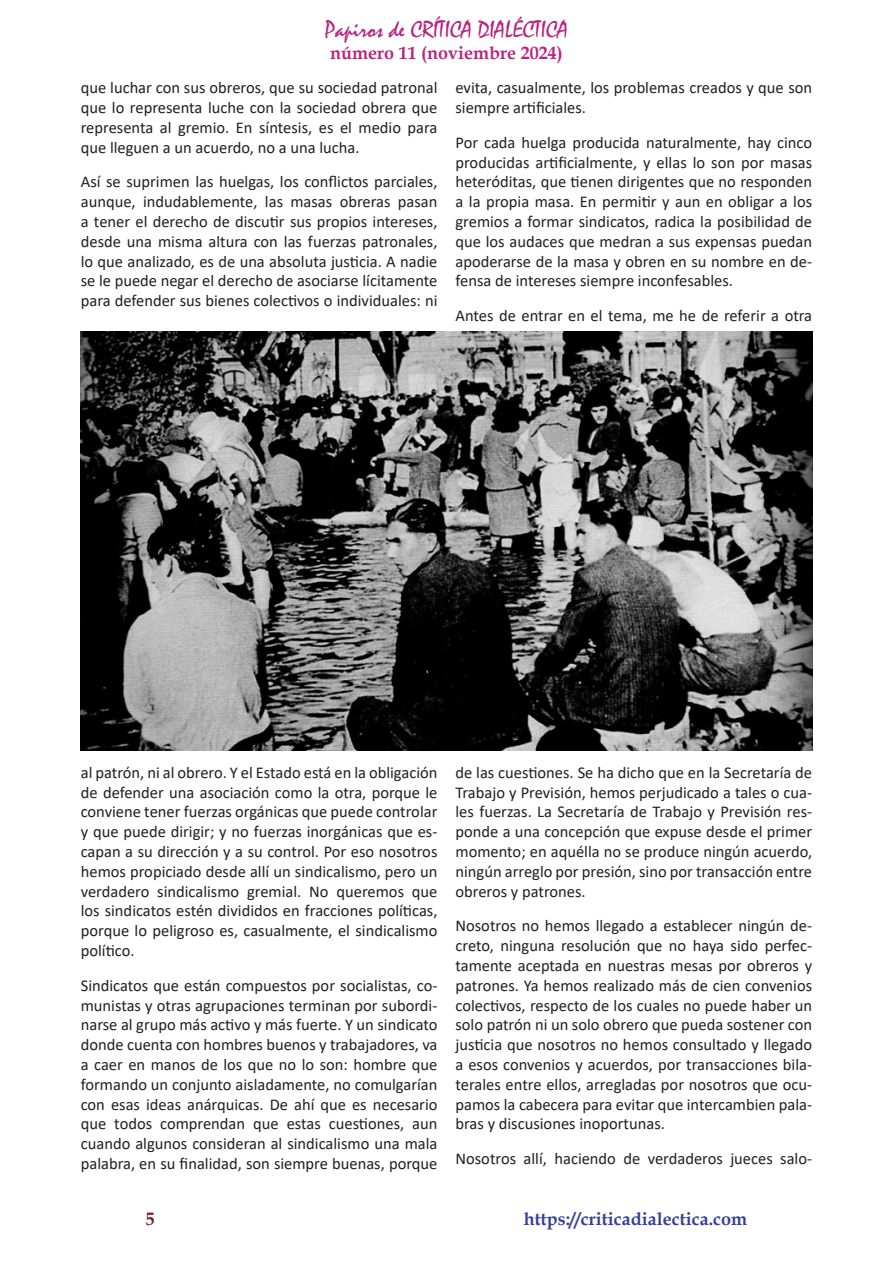
<style>
.page{position:relative;width:893px;height:1263px;background:#fff}
.page>*{position:absolute;margin:0;border:0;box-sizing:border-box;transform-origin:0 0}
.t1{font:24px "Mistral";color:#b92480}
.t2{font:700 18px "Book Antiqua";color:#363f99}
.t3{font:700 18px "Book Antiqua";color:#b92480}
.t4{font:700 18px "Book Antiqua";color:#7b1d1f}
.t5{font:16.5px/19.8px "Calibri";color:#231f20;text-align:justify}
</style>
<div class="page">
<img style="left:81px;top:332px;width:731px;height:419px">
<h1 class="t1" style="left:325px;top:15px;width:245px">Papiros de CRÍTICA DIALÉCTICA</h1>
<p class="t3" style="left:330px;top:41px;width:234px">número 11 (noviembre 2024)</p>
<p class="t5" style="left:81px;top:77px;width:358px">que luchar con sus obreros, que su sociedad patronal que lo representa luche con la sociedad obrera que representa al gremio. En síntesis, es el medio para que lleguen a un acuerdo, no a una lucha.</p>
<p class="t5" style="left:81px;top:172px;width:358px">Así se suprimen las huelgas, los conflictos parciales, aunque, indudablemente, las masas obreras pasan a tener el derecho de discutir sus propios intereses, desde una misma altura con las fuerzas patronales, lo que analizado, es de una absoluta justicia. A nadie se le puede negar el derecho de asociarse lícitamente para defender sus bienes colectivos o individuales: ni</p>
<p class="t5" style="left:455px;top:77px;width:358px">evita, casualmente, los problemas creados y que son siempre artificiales.</p>
<p class="t5" style="left:455px;top:132px;width:358px">Por cada huelga producida naturalmente, hay cinco producidas artificialmente, y ellas lo son por masas heteróditas, que tienen dirigentes que no responden a la propia masa. En permitir y aun en obligar a los gremios a formar sindicatos, radica la posibilidad de que los audaces que medran a sus expensas puedan apoderarse de la masa y obren en su nombre en de&shy;fensa de intereses siempre inconfesables.</p>
<p class="t5" style="left:455px;top:305px;width:358px">Antes de entrar en el tema, me he de referir a otra</p>
<p class="t5" style="left:81px;top:762px;width:358px">al patrón, ni al obrero. Y el Estado está en la obligación de defender una asociación como la otra, porque le conviene tener fuerzas orgánicas que puede controlar y que puede dirigir; y no fuerzas inorgánicas que es&shy;capan a su dirección y a su control. Por eso nosotros hemos propiciado desde allí un sindicalismo, pero un verdadero sindicalismo gremial. No queremos que los sindicatos estén divididos en fracciones políticas, porque lo peligroso es, casualmente, el sindicalismo político.</p>
<p class="t5" style="left:81px;top:975px;width:358px">Sindicatos que están compuestos por socialistas, co&shy;munistas y otras agrupaciones terminan por subordi&shy;narse al grupo más activo y más fuerte. Y un sindicato donde cuenta con hombres buenos y trabajadores, va a caer en manos de los que no lo son: hombre que formando un conjunto aisladamente, no comulgarían con esas ideas anárquicas. De ahí que es necesario que todos comprendan que estas cuestiones, aun cuando algunos consideran al sindicalismo una mala palabra, en su finalidad, son siempre buenas, porque</p>
<p class="t5" style="left:455px;top:762px;width:358px">de las cuestiones. Se ha dicho que en la Secretaría de Trabajo y Previsión, hemos perjudicado a tales o cua&shy;les fuerzas. La Secretaría de Trabajo y Previsión res&shy;ponde a una concepción que expuse desde el primer momento; en aquélla no se produce ningún acuerdo, ningún arreglo por presión, sino por transacción entre obreros y patrones.</p>
<p class="t5" style="left:455px;top:916px;width:358px">Nosotros no hemos llegado a establecer ningún de&shy;creto, ninguna resolución que no haya sido perfec&shy;tamente aceptada en nuestras mesas por obreros y patrones. Ya hemos realizado más de cien convenios colectivos, respecto de los cuales no puede haber un solo patrón ni un solo obrero que pueda sostener con justicia que nosotros no hemos consultado y llegado a esos convenios y acuerdos, por transacciones bila&shy;terales entre ellos, arregladas por nosotros que ocu&shy;pamos la cabecera para evitar que intercambien pala&shy;bras y discusiones inoportunas.</p>
<p class="t5" style="left:455px;top:1148px;width:358px">Nosotros allí, haciendo de verdaderos jueces salo-</p>
<p class="t4" style="left:146px;top:1206px;width:10px">5</p>
<p class="t2" style="left:524px;top:1206px;width:225px">https://criticadialectica.com</p>
</div>
